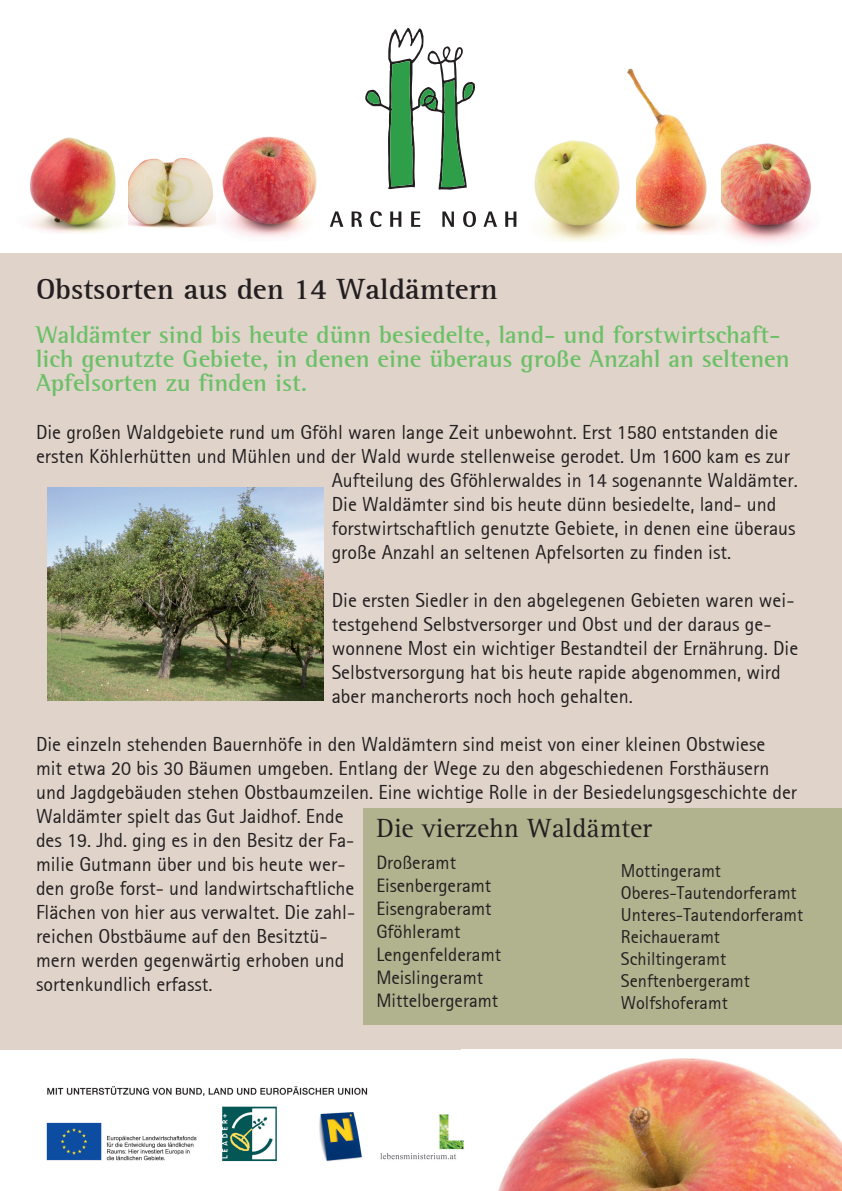
<style>
.page{position:relative;width:842px;height:1191px;background:#fff}
.page>*{position:absolute;margin:0;border:0;box-sizing:border-box;transform-origin:0 0}
.t1{font:700 30px "AT Rotis Serif";color:#231f20}
.t2{font:27.2px "AT Rotis Serif";color:#231f20}
.t3{font:700 25px/24px "AT Rotis Semi Serif";color:#6bc067}
.t4{font:20px/24px "AT Rotis Sans Serif";color:#231f20}
.t5{font:19px/22.8px "AT Rotis Sans Serif";color:#231f20}
.t6{font:18.3px/22px "AT Rotis Sans Serif";color:#231f20}
</style>
<div class="page">
<div style="left:0;top:253px;width:842px;height:796px;background:#e0d4ca"></div>
<img style="left:498px;top:1058px;width:344px;height:133px">
<img style="left:128px;top:158px;width:88px;height:70px">
<img style="left:721px;top:143px;width:90px;height:100px">
<img style="left:222px;top:136px;width:95px;height:102px">
<img style="left:627px;top:68px;width:90px;height:166px">
<img style="left:534px;top:92px;width:101px;height:149px">
<img style="left:30px;top:137px;width:89px;height:97px">
<svg style="left:365px;top:28px;width:110px;height:162px"></svg>
<svg style="left:330px;top:211px;width:13px;height:16px"></svg>
<svg style="left:352px;top:211px;width:10px;height:16px"></svg>
<svg style="left:370px;top:211px;width:12px;height:16px"></svg>
<svg style="left:390px;top:211px;width:11px;height:16px"></svg>
<svg style="left:411px;top:211px;width:9px;height:16px"></svg>
<svg style="left:442px;top:211px;width:12px;height:16px"></svg>
<svg style="left:463px;top:211px;width:13px;height:16px"></svg>
<svg style="left:483px;top:211px;width:14px;height:16px"></svg>
<svg style="left:505px;top:211px;width:11px;height:16px"></svg>
<div style="left:364px;top:808px;width:478px;height:217px;background:#b1b28e"></div>
<img style="left:48px;top:487px;width:275px;height:213px">
<img style="left:46px;top:1086px;width:418px;height:76px">
<h1 class="t1" style="left:36px;top:271px;width:463px">Obstsorten aus den 14 Waldämtern</h1>
<p class="t3" style="left:36px;top:322px;width:755px">Waldämter sind bis heute dünn besiedelte, land- und forstwirtschaft&shy;lich genutzte Gebiete, in denen eine überaus große Anzahl an seltenen<br>Apfelsorten zu finden ist.</p>
<p class="t4" style="left:36px;top:420px;width:743px">Die großen Waldgebiete rund um Gföhl waren lange Zeit unbewohnt. Erst 1580 entstanden die</p>
<p class="t4" style="left:36px;top:444px;width:756px">ersten Köhlerhütten und Mühlen und der Wald wurde stellenweise gerodet. Um 1600 kam es zur</p>
<p class="t4" style="left:332px;top:468px;width:468px">Aufteilung des Gföhlerwaldes in 14 sogenannte Waldämter.</p>
<p class="t4" style="left:332px;top:492px;width:446px">Die Waldämter sind bis heute dünn besiedelte, land- und</p>
<p class="t4" style="left:332px;top:516px;width:465px">forstwirtschaftlich genutzte Gebiete, in denen eine überaus</p>
<p class="t4" style="left:332px;top:540px;width:401px">große Anzahl an seltenen Apfelsorten zu finden ist.</p>
<p class="t4" style="left:332px;top:588px;width:468px">Die ersten Siedler in den abgelegenen Gebieten waren wei&shy;testgehend Selbstversorger und Obst und der daraus ge&shy;wonnene Most ein wichtiger Bestandteil der Ernährung. Die Selbstversorgung hat bis heute rapide abgenommen, wird aber mancherorts noch hoch gehalten.</p>
<p class="t4" style="left:36px;top:732px;width:763px">Die einzeln stehenden Bauernhöfe in den Waldämtern sind meist von einer kleinen Obstwiese<br>mit etwa 20 bis 30 Bäumen umgeben. Entlang der Wege zu den abgeschiedenen Forsthäusern und Jagdgebäuden stehen Obstbaumzeilen. Eine wichtige Rolle in der Besiedelungsgeschichte der Waldämter spielt das Gut Jaidhof. Ende<br>des 19. Jhd. ging es in den Besitz der Fa-<br>milie Gutmann über und bis heute wer-<br>den große forst- und landwirtschaftliche<br>Flächen von hier aus verwaltet. Die zahl-<br>reichen Obstbäume auf den Besitztü-<br>mern werden gegenwärtig erhoben und<br>sortenkundlich erfasst.</p>
<h2 class="t2" style="left:376px;top:812px;width:277px">Die vierzehn Waldämter</h2>
<p class="t5" style="left:376px;top:851px;width:126px">Droßeramt<br>Eisenbergeramt<br>Eisengraberamt<br>Gföhleramt<br>Lengenfelderamt<br>Meislingeramt<br>Mittelbergeramt</p>
<p class="t6" style="left:621px;top:859px;width:184px">Mottingeramt<br>Oberes-Tautendorferamt<br>Unteres-Tautendorferamt<br>Reichaueramt<br>Schiltingeramt<br>Senftenbergeramt<br>Wolfshoferamt</p>
</div>
